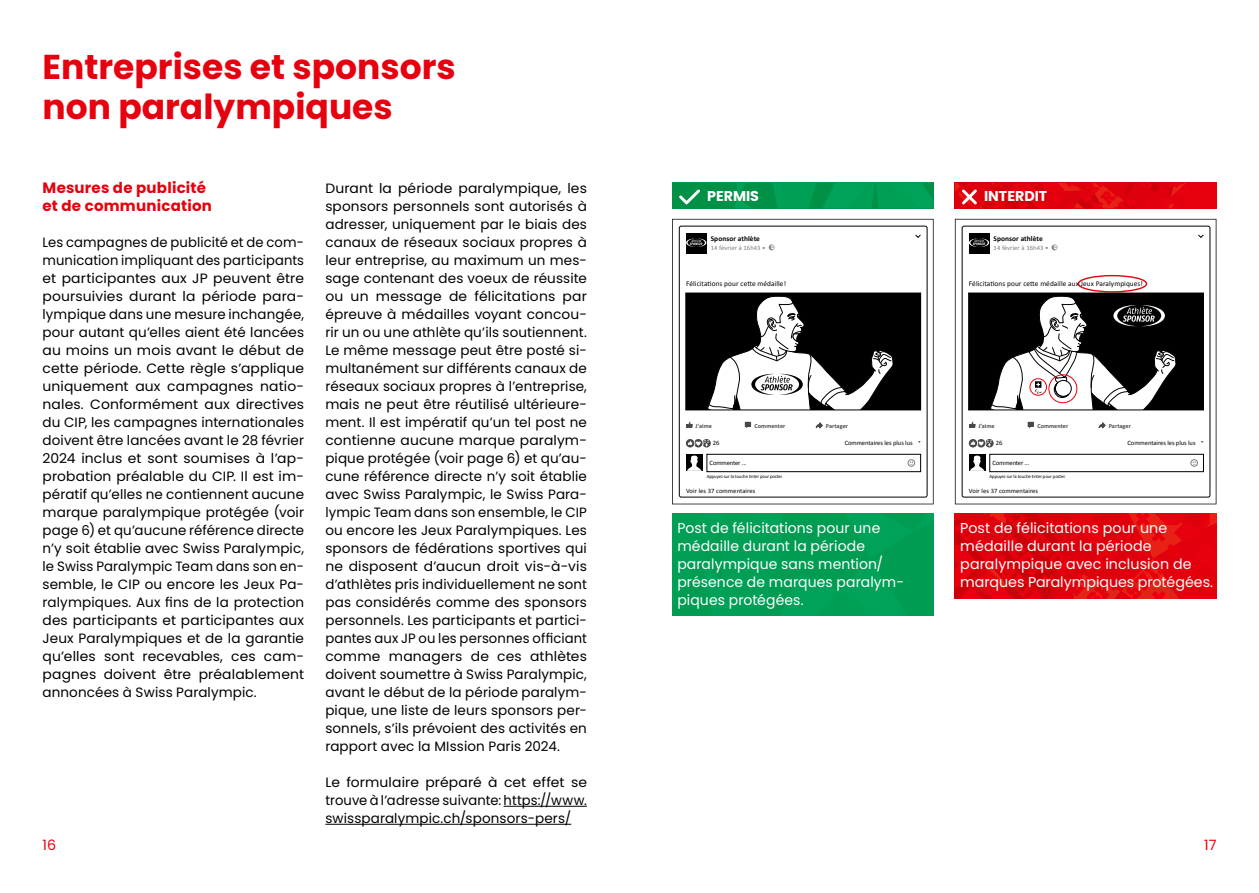
<style>
.page{position:relative;width:1259px;height:893px;background:#fff}
.page>*{position:absolute;margin:0;border:0;box-sizing:border-box;transform-origin:0 0}
.t1{font:700 34.5px/40.5px "Poppins";color:#e7000e}
.t2{font:700 15px/18px "Poppins";letter-spacing:.015em;color:#e7000e}
.t3{font:14.25px/18px "Poppins";letter-spacing:.005em;color:#fff}
.t4{font:700 14.25px "Poppins";color:#fff}
.t5{font:14.25px "Poppins";color:#e7000e}
.t6{font:13.5px/18px "Poppins";letter-spacing:.01em;color:#000;text-align:justify}
.t7{font:7.35px "Calibri";letter-spacing:.01em;color:#000}
.t8{font:700 7.35px "Calibri";letter-spacing:.01em;color:#000}
.t9{font:6.6px "Calibri";letter-spacing:-.01em;color:#000}
.t10{font:6.6px "Calibri";letter-spacing:.01em;color:#000}
.t11{font:6.6px "Calibri";letter-spacing:.01em;color:#7b7d7c}
.t12{font:700 6.15px "Calibri";letter-spacing:.01em;color:#474847}
.t13{font:4.8px "Calibri";letter-spacing:-.02em;color:#000}
</style>
<div class="page">
<svg style="left:955px;top:513px;width:261px;height:85px;background:#df030d"></svg>
<div style="left:672px;top:513px;width:261px;height:102px;background:#009f56"></div>
<svg style="left:672px;top:183px;width:261px;height:25px;background:#039a52"></svg>
<svg style="left:955px;top:183px;width:261px;height:26px;background:#df0610"></svg>
<svg style="left:672px;top:219px;width:261px;height:285px"></svg>
<svg style="left:686px;top:422px;width:7px;height:6px"></svg>
<svg style="left:815px;top:421px;width:8px;height:9px"></svg>
<svg style="left:745px;top:422px;width:6px;height:6px"></svg>
<svg style="left:687px;top:456px;width:14px;height:15px"></svg>
<svg style="left:686px;top:439px;width:25px;height:8px"></svg>
<div style="left:907px;top:459px;width:8px;height:8px;border:1px solid #7b7d7c;border-radius:50%"></div>
<svg style="left:909px;top:461px;width:4px;height:4px"></svg>
<svg style="left:769px;top:244px;width:5px;height:6px"></svg>
<div style="left:686px;top:233px;width:21px;height:21px;background:#000"></div>
<div style="left:685px;top:293px;width:236px;height:117px;border:1px solid #000"></div>
<svg style="left:686px;top:239px;width:20px;height:8px"></svg>
<svg style="left:686px;top:296px;width:208px;height:114px"></svg>
<svg style="left:955px;top:219px;width:261px;height:285px"></svg>
<svg style="left:1027px;top:422px;width:7px;height:6px"></svg>
<svg style="left:969px;top:456px;width:15px;height:15px"></svg>
<svg style="left:968px;top:439px;width:25px;height:8px"></svg>
<div style="left:1190px;top:459px;width:7px;height:8px;border:1px solid #7b7d7c;border-radius:50%"></div>
<svg style="left:1192px;top:461px;width:4px;height:4px"></svg>
<div style="left:1077px;top:275px;width:70px;height:18px;border:1px solid #e7000e;border-radius:50%"></div>
<div style="left:968px;top:293px;width:235px;height:117px;background:#000"></div>
<svg style="left:1051px;top:244px;width:6px;height:6px"></svg>
<div style="left:968px;top:233px;width:21px;height:21px;background:#000"></div>
<svg style="left:969px;top:239px;width:20px;height:8px"></svg>
<svg style="left:969px;top:422px;width:6px;height:6px"></svg>
<svg style="left:1098px;top:421px;width:8px;height:9px"></svg>
<svg style="left:968px;top:296px;width:208px;height:114px"></svg>
<hr style="left:503px;top:806px;width:84px;height:1px;background:#000">
<hr style="left:325px;top:824px;width:246px;height:1px;background:#000">
<h1 class="t1" style="left:43px;top:47px;width:415px">Entreprises et sponsors non paralympiques</h1>
<p class="t2" style="left:43px;top:179px;width:171px">Mesures de publicité et de communication</p>
<p class="t6" style="left:43px;top:234px;width:263px">Les campagnes de publicité et de com&shy;munication impliquant des participants et participantes aux JP peuvent être poursuivies durant la période para&shy;lympique dans une mesure inchangée, pour autant qu’elles aient été lancées au moins un mois avant le début de cette période. Cette règle s’applique uniquement aux campagnes natio&shy;nales. Conformément aux directives du CIP, les campagnes internationales doivent être lancées avant le 28 février 2024 inclus et sont soumises à l’ap&shy;probation préalable du CIP. Il est im&shy;pératif qu’elles ne contiennent aucune marque paralympique protégée (voir page 6) et qu’aucune référence directe n’y soit établie avec Swiss Paralympic, le Swiss Paralympic Team dans son en&shy;semble, le CIP ou encore les Jeux Pa&shy;ralympiques. Aux fins de la protection des participants et participantes aux Jeux Paralympiques et de la garantie qu’elles sont recevables, ces cam&shy;pagnes doivent être préalablement annoncées à Swiss Paralympic.</p>
<p class="t6" style="left:325px;top:180px;width:263px">Durant la période paralympique, les sponsors personnels sont autorisés à adresser, uniquement par le biais des canaux de réseaux sociaux propres à leur entreprise, au maximum un mes&shy;sage contenant des voeux de réussite ou un message de félicitations par épreuve à médailles voyant concou&shy;rir un ou une athlète qu’ils soutiennent.<br>Le même message peut être posté si&shy;multanément sur différents canaux de réseaux sociaux propres à l’entreprise, mais ne peut être réutilisé ultérieure&shy;ment. Il est impératif qu’un tel post ne contienne aucune marque paralym&shy;pique protégée (voir page 6) et qu’au&shy;cune référence directe n’y soit établie avec Swiss Paralympic, le Swiss Para&shy;lympic Team dans son ensemble, le CIP ou encore les Jeux Paralympiques. Les sponsors de fédérations sportives qui ne disposent d’aucun droit vis-à-vis d’athlètes pris individuellement ne sont pas considérés comme des sponsors personnels. Les participants et partici&shy;pantes aux JP ou les personnes officiant comme managers de ces athlètes doivent soumettre à Swiss Paralympic, avant le début de la période paralym&shy;pique, une liste de leurs sponsors per&shy;sonnels, s’ils prévoient des activités en rapport avec la MIssion Paris 2024.</p>
<p class="t6" style="left:325px;top:774px;width:263px">Le formulaire préparé à cet effet se trouve à l’adresse suivante: https://www. swissparalympic.ch/sponsors-pers/</p>
<p class="t4" style="left:707px;top:187px;width:53px">PERMIS</p>
<p class="t4" style="left:984px;top:187px;width:65px">INTERDIT</p>
<p class="t8" style="left:711px;top:233px;width:51px">Sponsor athlète</p>
<p class="t11" style="left:711px;top:243px;width:56px">14 février à 16h43 •</p>
<p class="t8" style="left:993px;top:233px;width:51px">Sponsor athlète</p>
<p class="t11" style="left:993px;top:243px;width:56px">14 février à 16h43 •</p>
<p class="t7" style="left:686px;top:278px;width:101px">Félicitations pour cette médaille!</p>
<p class="t7" style="left:969px;top:278px;width:175px">Félicitations pour cette médaille aux Jeux Paralympiques!</p>
<p class="t12" style="left:695px;top:421px;width:18px">J’aime</p>
<p class="t12" style="left:754px;top:421px;width:32px">Commenter</p>
<p class="t12" style="left:826px;top:421px;width:24px">Partager</p>
<p class="t12" style="left:978px;top:421px;width:18px">J’aime</p>
<p class="t12" style="left:1037px;top:421px;width:32px">Commenter</p>
<p class="t12" style="left:1108px;top:421px;width:24px">Partager</p>
<p class="t9" style="left:713px;top:439px;width:8px">26</p>
<p class="t9" style="left:844px;top:439px;width:70px">Commentaires les plus lus</p>
<p class="t9" style="left:995px;top:439px;width:8px">26</p>
<p class="t9" style="left:1127px;top:439px;width:70px">Commentaires les plus lus</p>
<p class="t9" style="left:709px;top:458px;width:38px">Commenter ...</p>
<p class="t13" style="left:706px;top:473px;width:78px">Appuyez sur la touche Enter pour poster.</p>
<p class="t9" style="left:992px;top:458px;width:38px">Commenter ...</p>
<p class="t13" style="left:989px;top:473px;width:78px">Appuyez sur la touche Enter pour poster.</p>
<p class="t10" style="left:686px;top:487px;width:71px">Voir les 37 commentaires</p>
<p class="t10" style="left:969px;top:487px;width:71px">Voir les 37 commentaires</p>
<p class="t3" style="left:677px;top:519px;width:228px">Post de félicitations pour une médaille durant la période paralympique sans mention/ présence de marques paralym&shy;piques protégées.</p>
<p class="t3" style="left:960px;top:519px;width:254px">Post de félicitations pour une médaille durant la période paralympique avec inclusion de marques Paralympiques protégées.</p>
<p class="t5" style="left:43px;top:837px;width:15px">16</p>
<p class="t5" style="left:1204px;top:837px;width:14px">17</p>
</div>
